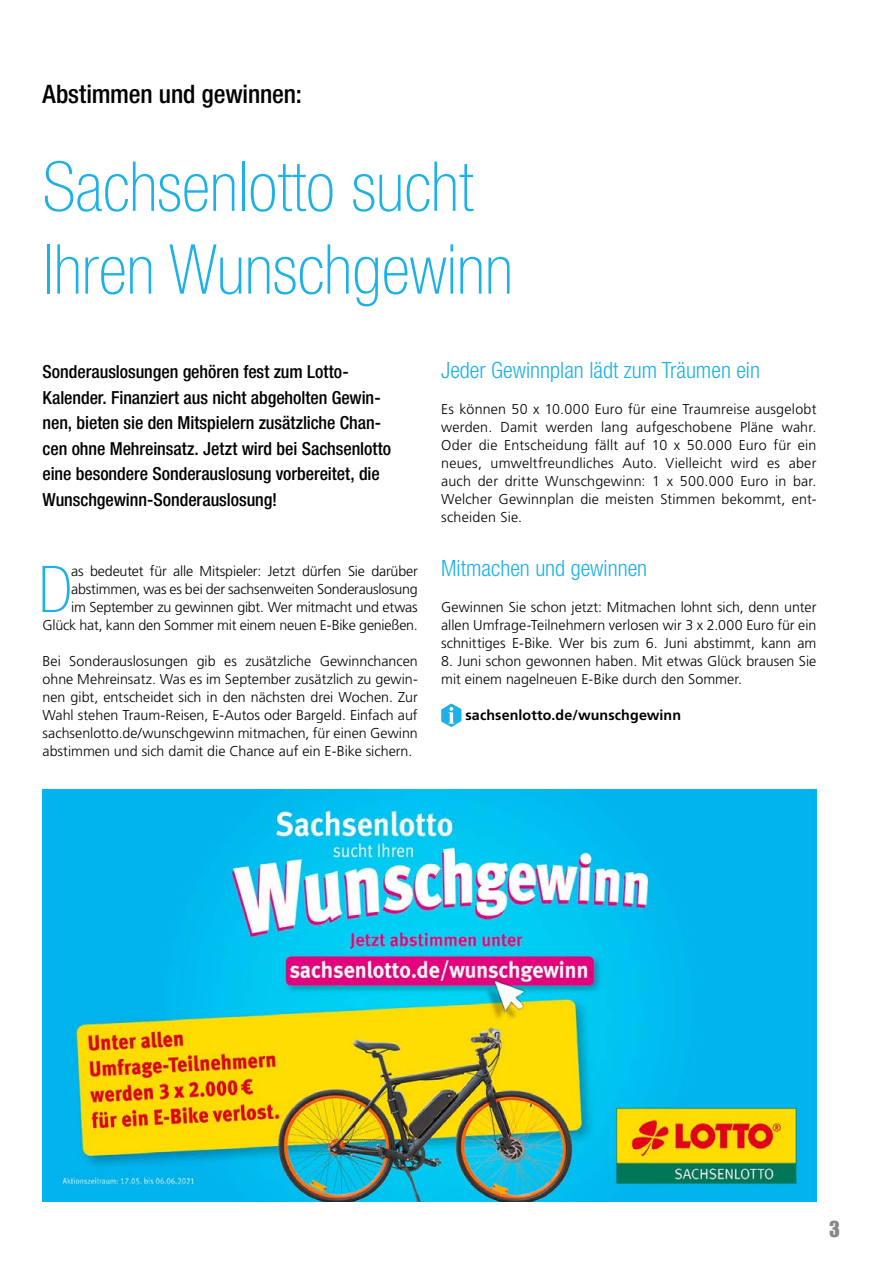
<style>
.page{position:relative;width:893px;height:1263px;background:#fff}
.page>*{position:absolute;margin:0;border:0;box-sizing:border-box;transform-origin:0 0}
.t1{font:100 condensed 69px/82.8px "Helvetica Neue LT Std";color:#1db1e8}
.t2{font:100 condensed 64.65px "Helvetica Neue LT Std";color:#1db1e8}
.t3{font:500 condensed 25.5px "Helvetica Neue LT Std";letter-spacing:-.005em;color:#000}
.t4{font:300 condensed 22.5px "Helvetica Neue LT Std";color:#1db1e8}
.t5{font:22.5px "Impact LT Std";color:#878787}
.t6{font:500 condensed 18px/25.5px "Helvetica Neue LT Std";letter-spacing:-.005em;color:#000}
.t7{font:300 14.25px/18px "Frutiger LT Std";letter-spacing:-.005em;color:#000;text-align:justify}
.t8{font:700 14.25px "Frutiger LT Std";letter-spacing:.01em;color:#000}
</style>
<div class="page">
<svg style="left:441px;top:704px;width:20px;height:23px"></svg>
<img style="left:43px;top:789px;width:773px;height:412px">
<h3 class="t3" style="left:43px;top:79px;width:261px">Abstimmen und gewinnen:</h3>
<h1 class="t1" style="left:43px;top:145px;width:472px">Sachsenlotto sucht<br>Ihren Wunschgewinn</h1>
<p class="t6" style="left:43px;top:359px;width:350px">Sonderauslosungen gehören fest zum Lotto-Kalender. Finanziert aus nicht abgeholten Gewin&shy;nen, bieten sie den Mitspielern zusätzliche Chan&shy;cen ohne Mehreinsatz. Jetzt wird bei Sachsenlotto eine besondere Sonderauslosung vorbereitet, die Wunschgewinn-Sonderauslosung!</p>
<p class="t7" style="left:43px;top:562px;width:377px;text-align:right">as bedeutet für alle Mitspieler: Jetzt dürfen Sie darüber abstimmen, was es bei der sachsenweiten Sonderauslosung<br>im September zu gewinnen gibt. Wer mitmacht und etwas Glück hat, kann den Sommer mit einem neuen E-Bike genießen.</p>
<p class="t7" style="left:43px;top:652px;width:377px">Bei Sonderauslosungen gib es zusätzliche Gewinnchancen ohne Mehreinsatz. Was es im September zusätzlich zu gewin&shy;nen gibt, entscheidet sich in den nächsten drei Wochen. Zur Wahl stehen Traum-Reisen, E-Autos oder Bargeld. Einfach auf sachsenlotto.de/wunschgewinn mitmachen, für einen Gewinn abstimmen und sich damit die Chance auf ein E-Bike sichern.</p>
<h2 class="t2" style="left:39px;top:553px;width:35px">D</h2>
<h3 class="t4" style="left:441px;top:357px;width:320px">Jeder Gewinnplan lädt zum Träumen ein</h3>
<p class="t7" style="left:441px;top:400px;width:377px">Es können 50 x 10.000 Euro für eine Traumreise ausgelobt werden. Damit werden lang aufgeschobene Pläne wahr.<br>Oder die Entscheidung fällt auf 10 x 50.000 Euro für ein neues, umweltfreundliches Auto. Vielleicht wird es aber auch der dritte Wunschgewinn: 1 x 500.000 Euro in bar.<br>Welcher Gewinnplan die meisten Stimmen bekommt, ent&shy;scheiden Sie.</p>
<h3 class="t4" style="left:441px;top:555px;width:208px">Mitmachen und gewinnen</h3>
<p class="t7" style="left:441px;top:598px;width:377px">Gewinnen Sie schon jetzt: Mitmachen lohnt sich, denn unter allen Umfrage-Teilnehmern verlosen wir 3 x 2.000 Euro für ein schnittiges E-Bike. Wer bis zum 6. Juni abstimmt, kann am</p>
<p class="t7" style="left:441px;top:652px;width:377px">8. Juni schon gewonnen haben. Mit etwas Glück brausen Sie mit einem nagelneuen E-Bike durch den Sommer.</p>
<p class="t8" style="left:465px;top:707px;width:217px">sachsenlotto.de/wunschgewinn</p>
<h3 class="t5" style="left:829px;top:1216px;width:12px">3</h3>
</div>
